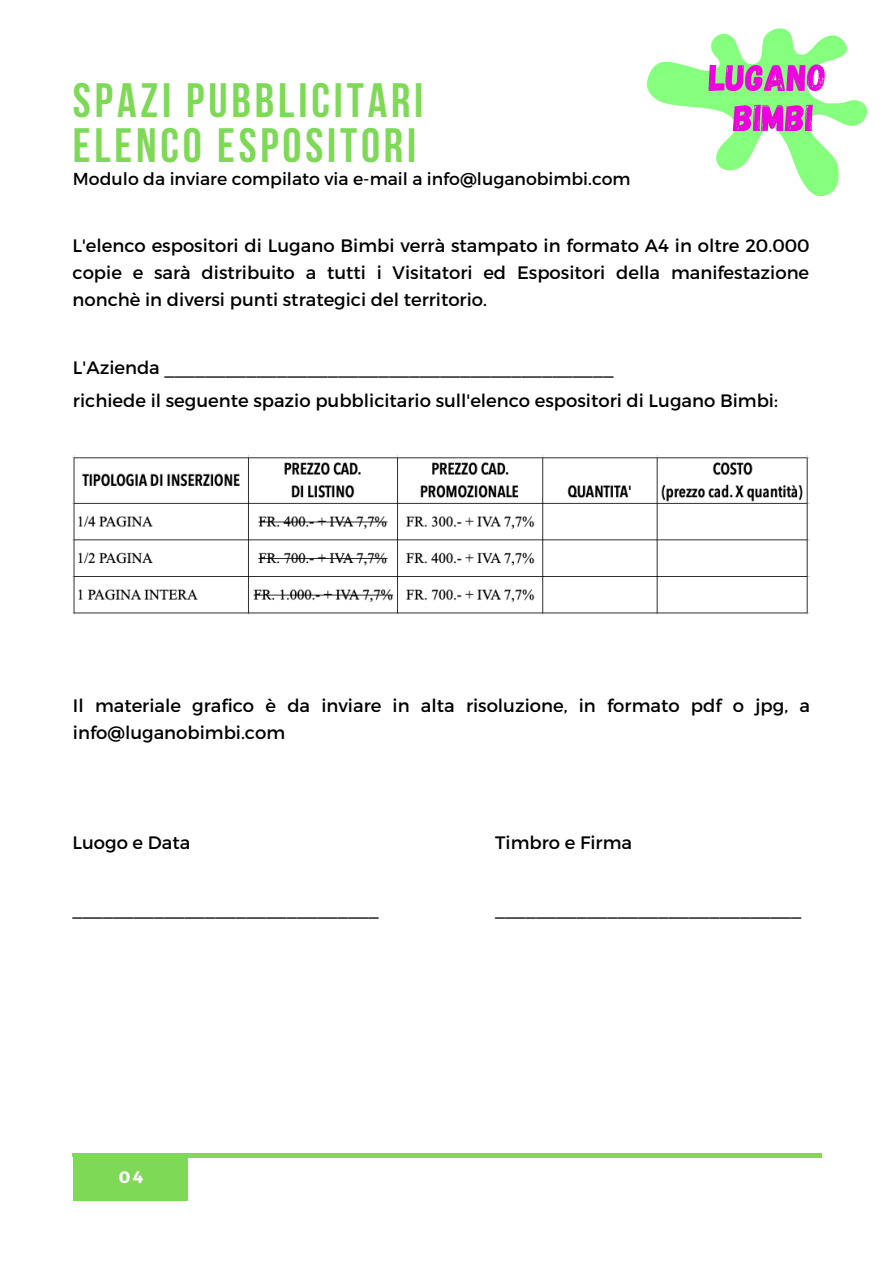
<style>
.page{position:relative;width:894px;height:1264px;background:#fff}
.page>*{position:absolute;margin:0;border:0;box-sizing:border-box;transform-origin:0 0}
.t1{font:700 48px "Bebas Neue";letter-spacing:.08em;color:#7ed957}
.t2{font:18px/27px "Montserrat";color:#000;text-align:justify}
.t3{font:17.25px "Montserrat";color:#000}
.t4{font:700 16.5px "Montserrat";color:#fff}
</style>
<div class="page">
<div style="left:72px;top:1153px;width:115px;height:46px;background:#7ed957"></div>
<hr style="left:73px;top:1153px;width:748px;height:4px;background:#7ed957">
<img style="left:647px;top:28px;width:221px;height:169px">
<img style="left:72px;top:456px;width:737px;height:159px">
<p class="t1" style="left:73px;top:81px;width:352px">SPAZI PUBBLICITARI</p>
<p class="t1" style="left:73px;top:126px;width:344px">ELENCO ESPOSITORI</p>
<p class="t3" style="left:73px;top:168px;width:559px">Modulo da inviare compilato via e-mail a info@luganobimbi.com</p>
<p class="t2" style="left:72px;top:231px;width:738px">L'elenco espositori di Lugano Bimbi verrà stampato in formato A4 in oltre 20.000 copie e sarà distribuito a tutti i Visitatori ed Espositori della manifestazione nonchè in diversi punti strategici del territorio.</p>
<p class="t2" style="left:73px;top:353px;width:542px">L'Azienda ____________________________________________</p>
<p class="t2" style="left:73px;top:386px;width:706px">richiede il seguente spazio pubblicitario sull'elenco espositori di Lugano Bimbi:</p>
<p class="t2" style="left:73px;top:691px;width:738px">Il materiale grafico è da inviare in alta risoluzione, in formato pdf o jpg, a info@luganobimbi.com</p>
<p class="t2" style="left:72px;top:828px;width:119px">Luogo e Data</p>
<p class="t2" style="left:72px;top:893px;width:307px">______________________________</p>
<p class="t4" style="left:119px;top:1166px;width:26px">04</p>
<p class="t2" style="left:495px;top:828px;width:138px">Timbro e Firma</p>
<p class="t2" style="left:495px;top:893px;width:307px">______________________________</p>
</div>
